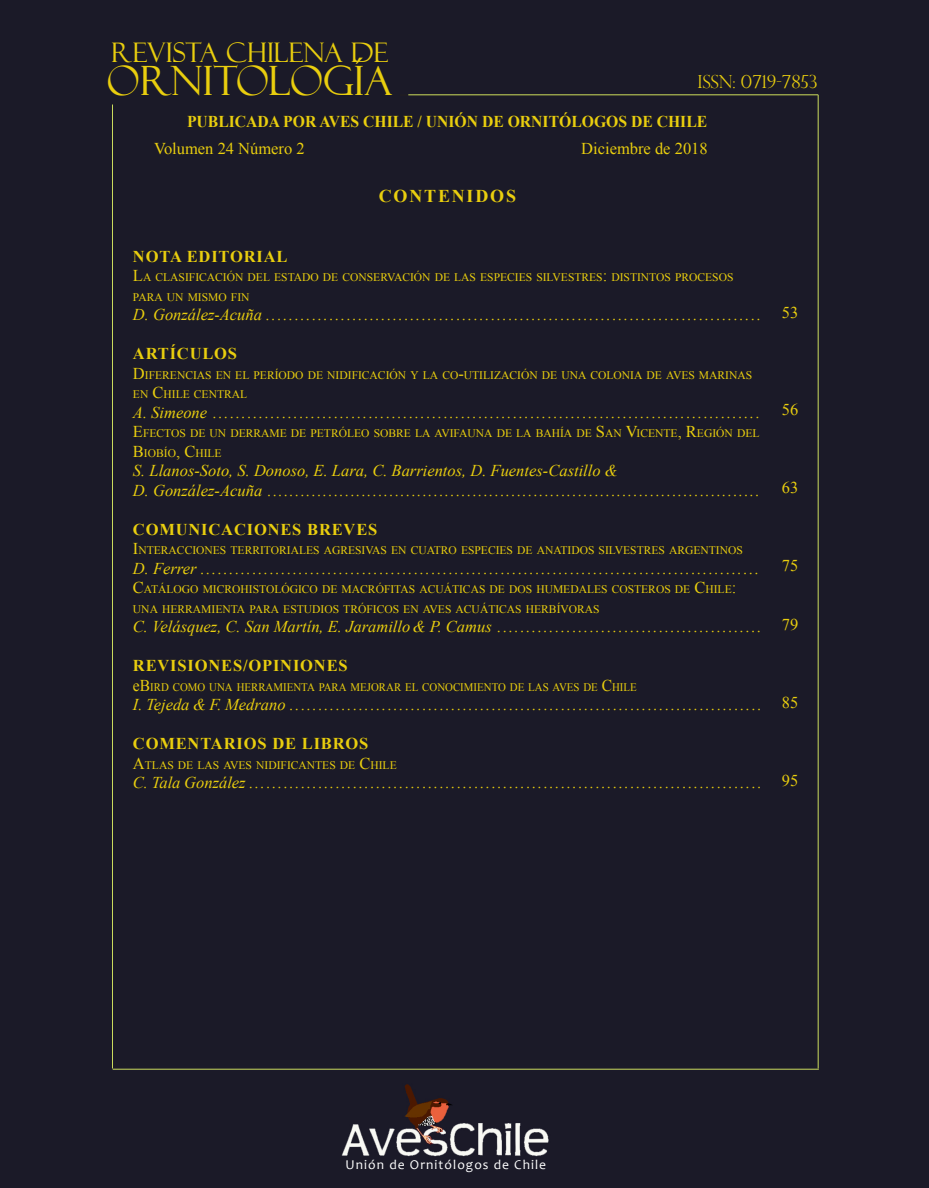
<style>
.page{position:relative;width:929px;height:1188px;background:#fff}
.page>*{position:absolute;margin:0;border:0;box-sizing:border-box;transform-origin:0 0}
.t1{font:40.5px "Felix Titling";color:#e9ce0e}
.t2{font:27px "Felix Titling";color:#e9ce0e}
.t3{font:300 18px "Perpetua Titling";color:#e9ce0e;scale:.95 1}
.t4{font:700 18px "Times New Roman";letter-spacing:.1em;color:#e9ce0e}
.t5{font:italic 16.5px/19.5px "Times New Roman";color:#e9ce0e}
.t6{font:700 16.5px "Times New Roman";letter-spacing:.05em;color:#e9ce0e}
.t7{font:700 16.5px "Times New Roman";color:#e9ce0e;scale:.95 1}
.t8{font:16.5px "Times New Roman";color:#e9ce0e}
.t9{font:13.5px "Candara";letter-spacing:.08em;color:#fff}
.t10{font:11.55px/19.5px "Times New Roman";color:#e9ce0e}
.t11{font:11.55px "Times New Roman";color:#e9ce0e;scale:.94 1}
.s1{font-size:16.5px}
.s2{font-style:normal}
</style>
<div class="page">
<div style="left:0;top:0;width:928px;height:1188px;background:#1b1a28"></div>
<hr style="left:399px;top:95px;width:418px;height:1px;background:#231f20">
<hr style="left:408px;top:95px;width:410px;height:1px;background:#cbdc5e">
<hr style="left:818px;top:95px;width:1px;height:974px;background:#cbdc5e">
<hr style="left:112px;top:105px;width:1px;height:964px;background:#cbdc5e">
<hr style="left:110px;top:1070px;width:707px;height:1px;background:#1b1a2d">
<hr style="left:113px;top:1069px;width:706px;height:1px;background:#cbdc5e">
<img style="left:335px;top:1081px;width:222px;height:95px">
<h2 class="t2" style="left:111px;top:37px;width:278px">REVISTA CHILENA DE</h2>
<h1 class="t1" style="left:107px;top:57px;width:287px">ORNITOLOGÍA</h1>
<p class="t3" style="left:697px;top:74px;width:128px">ISSN: 0719-7853</p>
<p class="t7" style="left:187px;top:112px;width:549px">PUBLICADA POR AVES CHILE / UNIÓN DE ORNITÓLOGOS DE CHILE</p>
<p class="t8" style="left:154px;top:139px;width:152px">Volumen 24 Número 2</p>
<p class="t8" style="left:581px;top:139px;width:128px">Diciembre de 2018</p>
<p class="t4" style="left:379px;top:186px;width:139px">CONTENIDOS</p>
<p class="t6" style="left:133px;top:247px;width:156px">NOTA EDITORIAL</p>
<p class="t10" style="left:133px;top:267px;width:602px"><span class="s1">L</span>A CLASIFICACIÓN DEL ESTADO DE CONSERVACIÓN DE LAS ESPECIES SILVESTRES<span class="s1">:</span> DISTINTOS PROCESOS<br>PARA UN MISMO FIN</p>
<p class="t5" style="left:133px;top:305px;width:630px">D. González<span class="s2">-</span>Acuña ......................................................................................</p>
<p class="t6" style="left:133px;top:344px;width:106px">ARTÍCULOS</p>
<p class="t10" style="left:133px;top:365px;width:621px"><span class="s1">D</span>IFERENCIAS EN EL PERÍODO DE NIDIFICACIÓN Y LA CO<span class="s1">-</span>UTILIZACIÓN DE UNA COLONIA DE AVES MARINAS<br>EN <span class="s1">C</span>HILE CENTRAL</p>
<p class="t5" style="left:133px;top:402px;width:628px">A. Simeone ...............................................................................................</p>
<p class="t10" style="left:133px;top:423px;width:628px"><span class="s1">E</span>FECTOS DE UN DERRAME DE PETRÓLEO SOBRE LA AVIFAUNA DE LA BAHÍA DE <span class="s1">S</span>AN <span class="s1">V</span>ICENTE<span class="s1">,</span> <span class="s1">R</span>EGIÓN DEL<br><span class="s1">B</span>IOBÍO<span class="s1">,</span> <span class="s1">C</span>HILE</p>
<p class="t5" style="left:133px;top:461px;width:628px">S. Llanos-Soto, S. Donoso, E. Lara, C. Barrientos, D. Fuentes-Castillo &amp;<br>D. González-Acuña .........................................................................................</p>
<p class="t6" style="left:133px;top:520px;width:246px">COMUNICACIONES BREVES</p>
<p class="t10" style="left:133px;top:540px;width:611px"><span class="s1">I</span>NTERACCIONES TERRITORIALES AGRESIVAS EN CUATRO ESPECIES DE ANATIDOS SILVESTRES ARGENTINOS</p>
<p class="t5" style="left:133px;top:558px;width:628px">D. Ferrer .................................................................................................</p>
<p class="t10" style="left:133px;top:579px;width:605px"><span class="s1">C</span>ATÁLOGO MICROHISTOLÓGICO DE MACRÓFITAS ACUÁTICAS DE DOS HUMEDALES COSTEROS DE <span class="s1">C</span>HILE<span class="s1">:<br></span>UNA HERRAMIENTA PARA ESTUDIOS TRÓFICOS EN AVES ACUÁTICAS HERBÍVORAS</p>
<p class="t5" style="left:133px;top:617px;width:630px">C. Velásquez, C. San Martín, E. Jaramillo&amp; P. Camus ..............................................</p>
<p class="t6" style="left:133px;top:656px;width:216px">REVISIONES/OPINIONES</p>
<p class="t11" style="left:133px;top:680px;width:537px"><span class="s1">eB</span>IRD COMO UNA HERRAMIENTA PARA MEJORAR EL CONOCIMIENTO DE LAS AVES DE <span class="s1">C</span>HILE</p>
<p class="t5" style="left:133px;top:695px;width:630px">I. Tejeda &amp; F. Medrano ..................................................................................</p>
<p class="t6" style="left:133px;top:734px;width:237px">COMENTARIOS DE LIBROS</p>
<p class="t10" style="left:133px;top:755px;width:265px"><span class="s1">A</span>TLAS DE LAS AVES NIDIFICANTES DE <span class="s1">C</span>HILE</p>
<p class="t5" style="left:133px;top:773px;width:630px">C. Tala González .........................................................................................</p>
<p class="t8" style="left:782px;top:303px;width:18px">53</p>
<p class="t8" style="left:782px;top:400px;width:18px">56</p>
<p class="t8" style="left:782px;top:478px;width:18px">63</p>
<p class="t8" style="left:782px;top:556px;width:18px">75</p>
<p class="t8" style="left:782px;top:615px;width:18px">79</p>
<p class="t8" style="left:782px;top:693px;width:18px">85</p>
<p class="t8" style="left:782px;top:771px;width:18px">95</p>
<p class="t9" style="left:345px;top:1160px;width:202px">Unión de Ornitólogos de Chile</p>
</div>
